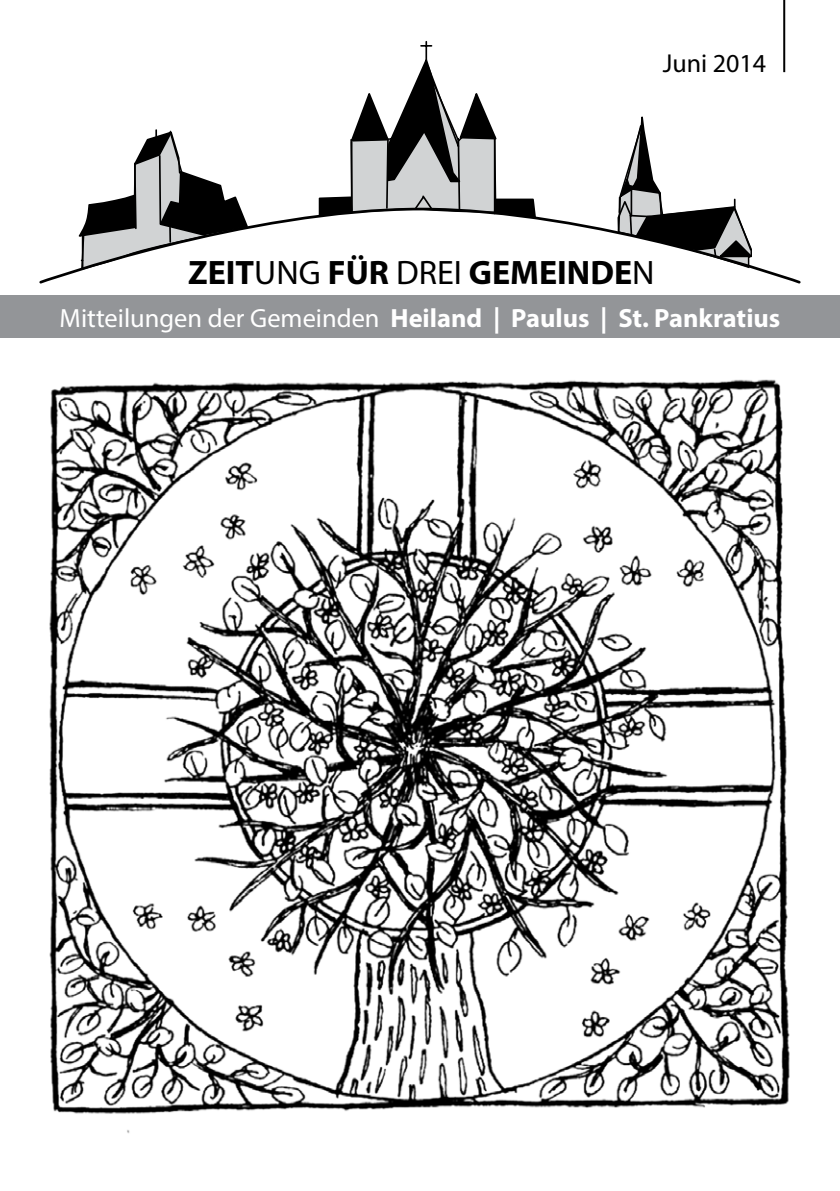
<style>
.page{position:relative;width:840px;height:1191px;background:#fff}
.page>*{position:absolute;margin:0;border:0;box-sizing:border-box;transform-origin:0 0}
.t1{font:700 34px "Myriad Pro";color:#000}
.t2{font:700 26.4px "Myriad Pro";color:#fff}
.t3{font:26px "Myriad Pro";color:#000}
.s1{font-weight:400}
</style>
<div class="page">
<svg style="left:39px;top:266px;width:762px;height:18px"></svg>
<svg style="left:78px;top:232px;width:171px;height:39px"></svg>
<svg style="left:357px;top:41px;width:134px;height:83px"></svg>
<svg style="left:81px;top:124px;width:671px;height:146px"></svg>
<div style="left:0;top:296px;width:839px;height:42px;background:#939598"></div>
<hr style="left:782px;top:0;width:2px;height:72px;background:#000">
<img style="left:49px;top:379px;width:741px;height:754px">
<p class="t3" style="left:662px;top:47px;width:105px">Juni 2014</p>
<p class="t1" style="left:188px;top:251px;width:468px">ZEIT<span class="s1">UNG</span> FÜR <span class="s1">DREI</span> GEMEINDE<span class="s1">N</span></p>
<p class="t2" style="left:59px;top:300px;width:722px"><span class="s1">Mitteilungen der Gemeinden</span> Heiland | Paulus | St. Pankratius</p>
</div>
